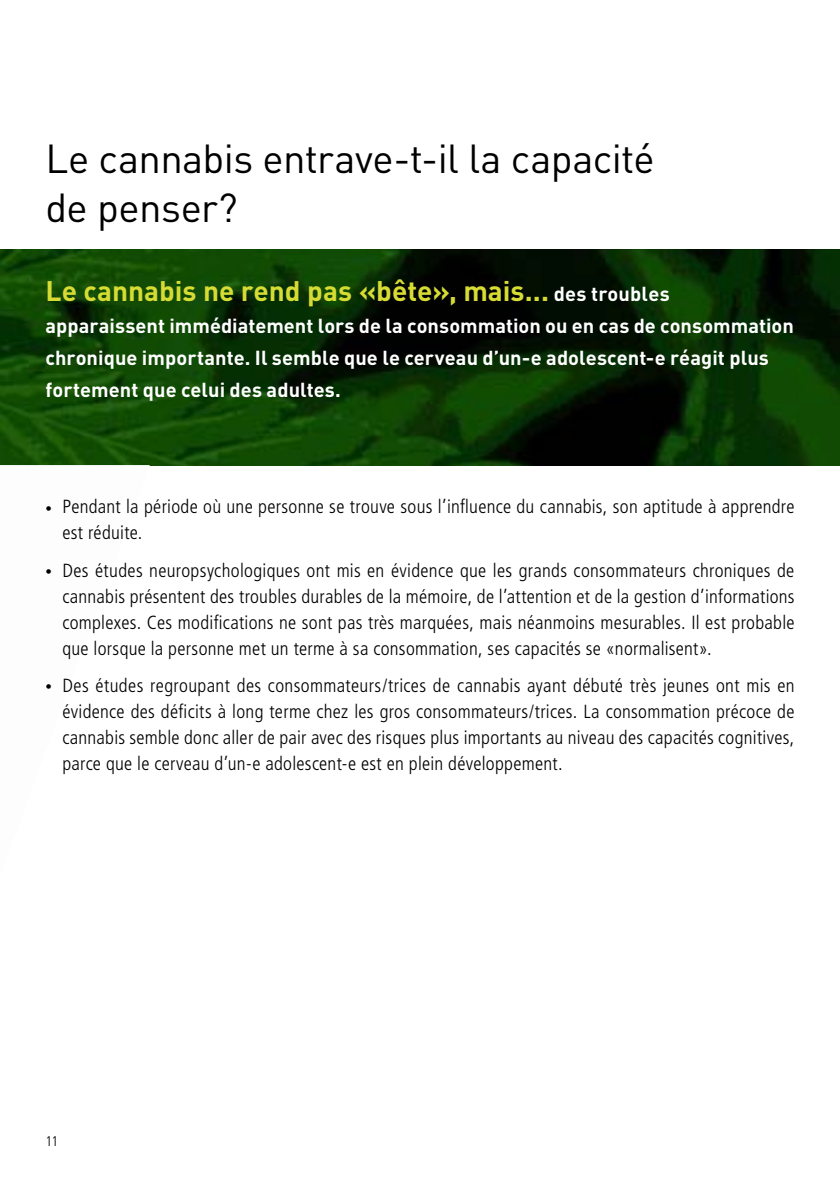
<style>
.page{position:relative;width:840px;height:1191px;background:#fff}
.page>*{position:absolute;margin:0;border:0;box-sizing:border-box;transform-origin:0 0}
.t1{font:40px/48px "DIN";letter-spacing:-.015em;color:#000}
.t2{font:700 28px "DIN";color:#d6dc33}
.t3{font:700 20px/32px "DIN";color:#fff}
.t4{font:300 condensed 19px/26px "Frutiger";letter-spacing:.015em;color:#000;text-align:justify}
.t5{font:300 condensed 14px "Frutiger";color:#000}
.s1{font-size:20px;color:#fff}
.s2{font-size:13px}
</style>
<div class="page">
<img style="left:0;top:249px;width:839px;height:216px">
<h1 class="t1" style="left:45px;top:134px;width:610px">Le cannabis entrave-t-il la capacité de penser?</h1>
<h2 class="t2" style="left:45px;top:273px;width:625px">Le cannabis ne rend pas «bête», mais... <span class="s1">des troubles</span></h2>
<p class="t3" style="left:45px;top:309px;width:749px">apparaissent immédiatement lors de la consommation ou en cas de consommation chronique importante. Il semble que le cerveau d’un-e adolescent-e réagit plus fortement que celui des adultes.</p>
<p class="t4" style="left:62px;top:494px;width:733px;text-indent:-17px"><span class="s2">•</span> Pendant la période où une personne se trouve sous l’influence du cannabis, son aptitude à apprendre est réduite.</p>
<p class="t4" style="left:62px;top:557px;width:733px;text-indent:-17px"><span class="s2">•</span> Des études neuropsychologiques ont mis en évidence que les grands consommateurs chroniques de cannabis présentent des troubles durables de la mémoire, de l’attention et de la gestion d’informations complexes. Ces modifications ne sont pas très marquées, mais néanmoins mesurables. Il est probable que lorsque la personne met un terme à sa consommation, ses capacités se «normalisent».</p>
<p class="t4" style="left:62px;top:673px;width:733px;text-indent:-17px"><span class="s2">•</span> Des études regroupant des consommateurs/trices de cannabis ayant débuté très jeunes ont mis en évidence des déficits à long terme chez les gros consommateurs/trices. La consommation précoce de cannabis semble donc aller de pair avec des risques plus importants au niveau des capacités cognitives, parce que le cerveau d’un-e adolescent-e est en plein développement.</p>
<p class="t5" style="left:45px;top:1132px;width:14px">11</p>
</div>
